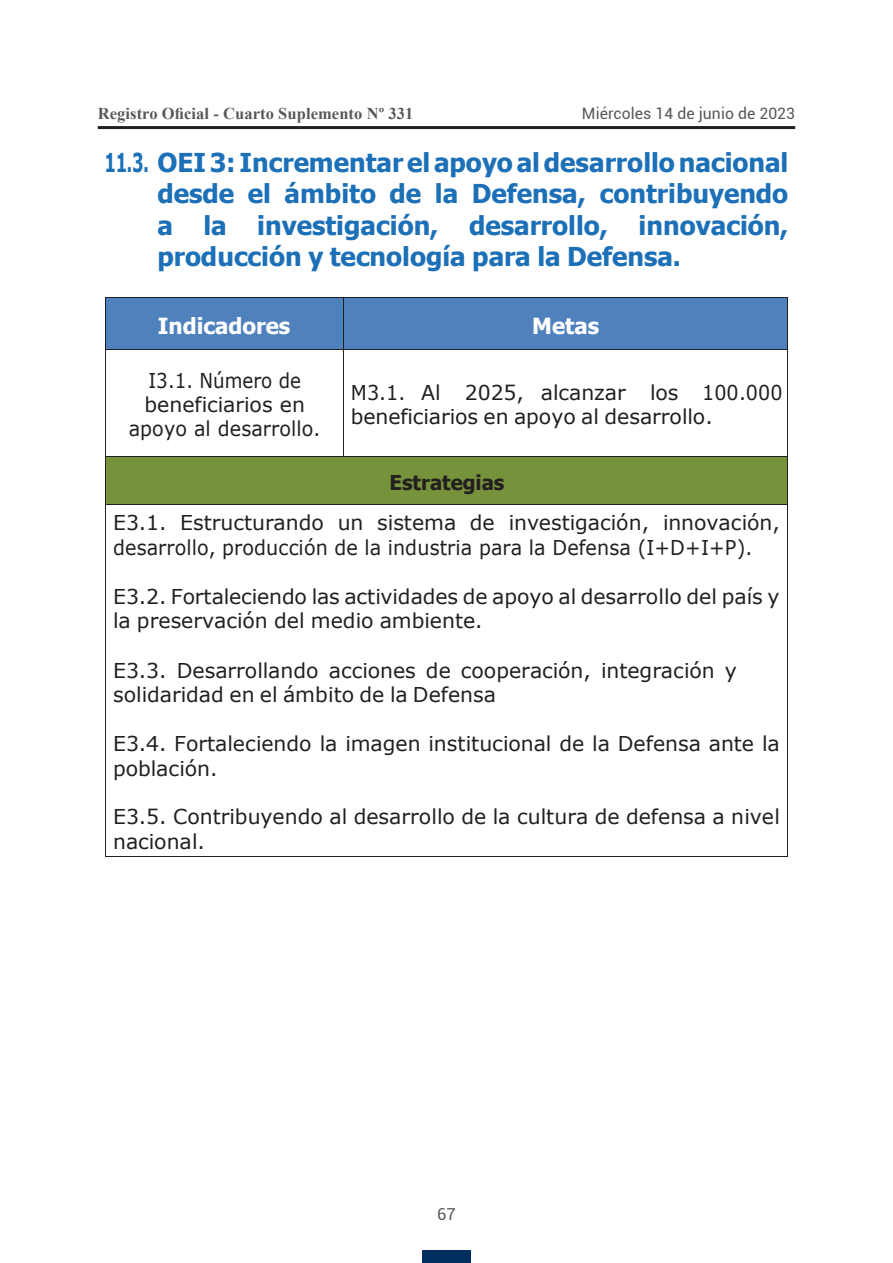
<style>
.page{position:relative;width:893px;height:1263px;background:#fff}
.page>*{position:absolute;margin:0;border:0;box-sizing:border-box;transform-origin:0 0}
.t1{font:700 25.95px/31.2px "Tahoma";color:#1c70b7;text-align:justify;scale:.66 1}
.t2{font:700 22.2px "Tahoma";color:#fff}
.t3{font:20.4px/24.8px "Verdana";color:#231f20}
.t4{font:20.4px/24.5px "Verdana";color:#231f20;scale:.94 1}
.t5{font:20.4px/24px "Verdana";color:#231f20;text-align:center;scale:.89 1}
.t6{font:700 16.5px "Times New Roman";letter-spacing:.005em;color:#57585a}
.t7{font:16.5px "Roboto";color:#57585a}
.t8{font:15.75px "Roboto";letter-spacing:.005em;color:#57585a}
.s1{font-family:"Tahoma";font-weight:700}
</style>
<div class="page">
<hr style="left:98px;top:126px;width:697px;height:3px;background:#231f20">
<div style="left:422px;top:1250px;width:49px;height:13px;background:#002e5e"></div>
<div style="left:106px;top:297px;width:237px;height:52px;background:#4f81bc"></div>
<div style="left:343px;top:297px;width:445px;height:52px;background:#4f81bc"></div>
<hr style="left:106px;top:297px;width:237px;height:1px;background:#231f20">
<hr style="left:343px;top:297px;width:445px;height:1px;background:#231f20">
<hr style="left:105px;top:297px;width:1px;height:52px;background:#231f20">
<hr style="left:343px;top:297px;width:1px;height:52px;background:#231f20">
<hr style="left:788px;top:297px;width:1px;height:52px;background:#231f20">
<hr style="left:106px;top:349px;width:237px;height:1px;background:#231f20">
<hr style="left:343px;top:349px;width:445px;height:1px;background:#231f20">
<hr style="left:105px;top:349px;width:1px;height:107px;background:#231f20">
<hr style="left:343px;top:349px;width:1px;height:107px;background:#231f20">
<hr style="left:788px;top:349px;width:1px;height:107px;background:#231f20">
<div style="left:106px;top:457px;width:682px;height:47px;background:#76923b"></div>
<hr style="left:106px;top:456px;width:237px;height:1px;background:#231f20">
<hr style="left:343px;top:456px;width:445px;height:1px;background:#231f20">
<hr style="left:105px;top:457px;width:1px;height:47px;background:#231f20">
<hr style="left:788px;top:457px;width:1px;height:47px;background:#231f20">
<hr style="left:106px;top:504px;width:682px;height:1px;background:#231f20">
<hr style="left:105px;top:504px;width:1px;height:352px;background:#231f20">
<hr style="left:106px;top:856px;width:682px;height:1px;background:#231f20">
<hr style="left:788px;top:504px;width:1px;height:352px;background:#231f20">
<p class="t6" style="left:98px;top:102px;width:317px">Registro Oficial - Cuarto Suplemento Nº 331</p>
<p class="t8" style="left:582px;top:102px;width:215px">Miércoles 14 de junio de 2023</p>
<p class="t1" style="left:157px;top:148px;width:957px;text-indent:-52px">11.3. OEI3: Incrementarelapoyoaldesarrollonacional desde el ámbito de la Defensa, contribuyendo a la investigación, desarrollo, innovación, producción y tecnología para la Defensa.</p>
<p class="t2" style="left:158px;top:310px;width:134px">Indicadores</p>
<p class="t2" style="left:532px;top:310px;width:68px">Metas</p>
<p class="t5" style="left:129px;top:369px;width:217px">I3.1. Número de beneficiarios en apoyo al desarrollo.</p>
<p class="t4" style="left:351px;top:380px;width:461px">M3.1. Al 2025, alcanzar los 100.000 beneficiarios en apoyo al desarrollo.</p>
<p class="t3" style="left:113px;top:463px;width:668px;line-height:40px;text-align:center"><span class="s1">Estrategias<br></span>E3.1. Estructurando un sistema de investigación, innovación,</p>
<p class="t4" style="left:113px;top:535px;width:681px">desarrollo, producción de la industria para la Defensa (I+D+I+P).</p>
<p class="t3" style="left:113px;top:584px;width:668px">E3.2. Fortaleciendo las actividades de apoyo al desarrollo del país y la preservación del medio ambiente.</p>
<p class="t3" style="left:113px;top:658px;width:625px">E3.3. Desarrollando acciones de cooperación, integración y solidaridad en el ámbito de la Defensa</p>
<p class="t3" style="left:113px;top:731px;width:668px">E3.4. Fortaleciendo la imagen institucional de la Defensa ante la población.</p>
<p class="t3" style="left:113px;top:804px;width:668px">E3.5. Contribuyendo al desarrollo de la cultura de defensa a nivel nacional.</p>
<p class="t7" style="left:437px;top:1203px;width:20px">67</p>
</div>
